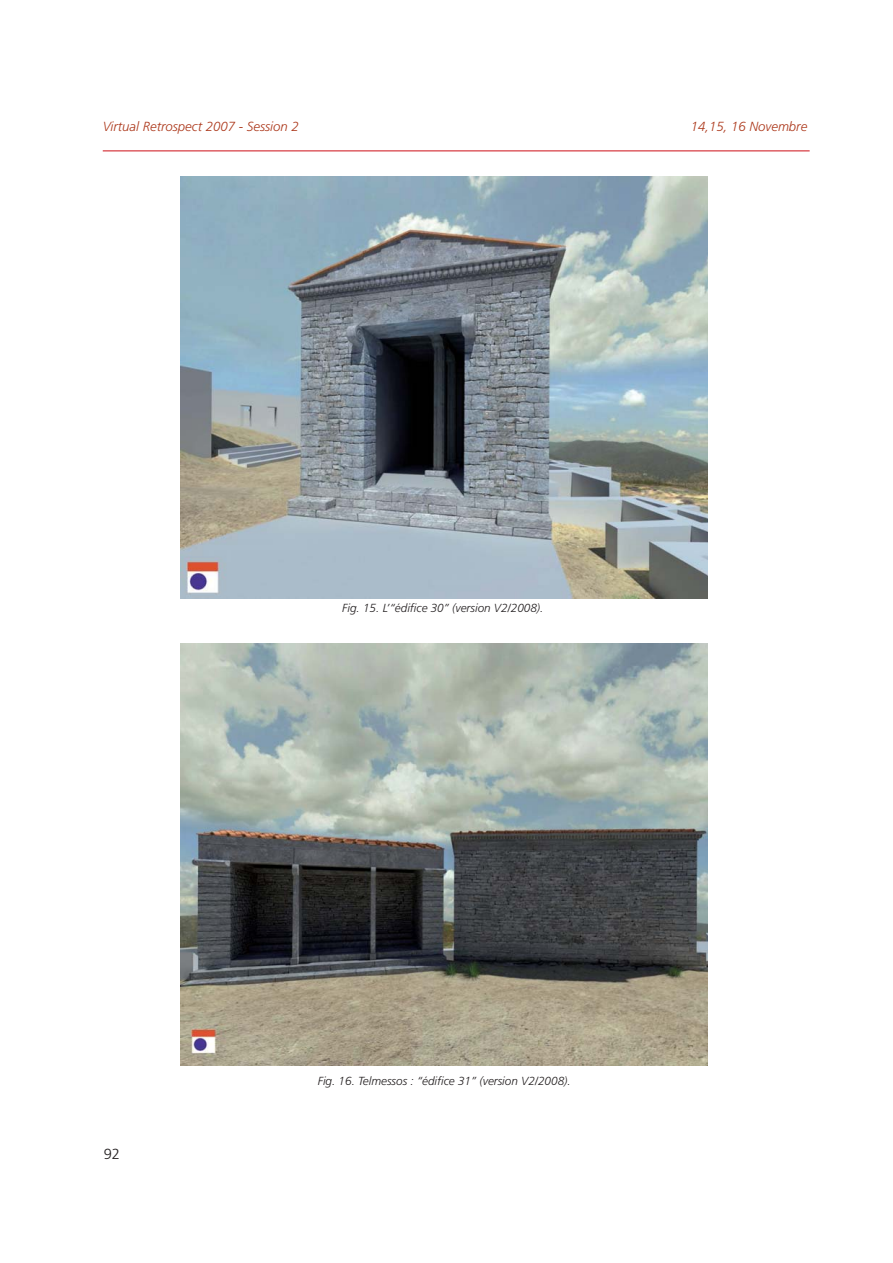
<style>
.page{position:relative;width:893px;height:1263px;background:#fff}
.page>*{position:absolute;margin:0;border:0;box-sizing:border-box;transform-origin:0 0}
.t1{font:300 14.7px "Frutiger";color:#231f20}
.t2{font:italic 300 13.2px "Frutiger";color:#ac381b}
.t3{font:italic 300 11.7px "Frutiger";color:#231f20}
</style>
<div class="page">
<hr style="left:103px;top:150px;width:707px;height:1px;background:#d2232a">
<img style="left:181px;top:176px;width:527px;height:422px">
<img style="left:181px;top:644px;width:527px;height:422px">
<p class="t2" style="left:103px;top:121px;width:198px">Virtual Retrospect 2007 - Session 2</p>
<p class="t2" style="left:691px;top:121px;width:118px">14,15, 16 Novembre</p>
<p class="t3" style="left:342px;top:603px;width:203px">Fig. 15. L’“édifice 30” (version V2/2008).</p>
<p class="t1" style="left:104px;top:1148px;width:18px">92</p>
<p class="t3" style="left:318px;top:1076px;width:254px">Fig. 16. Telmessos : “édifice 31” (version V2/2008).</p>
</div>
